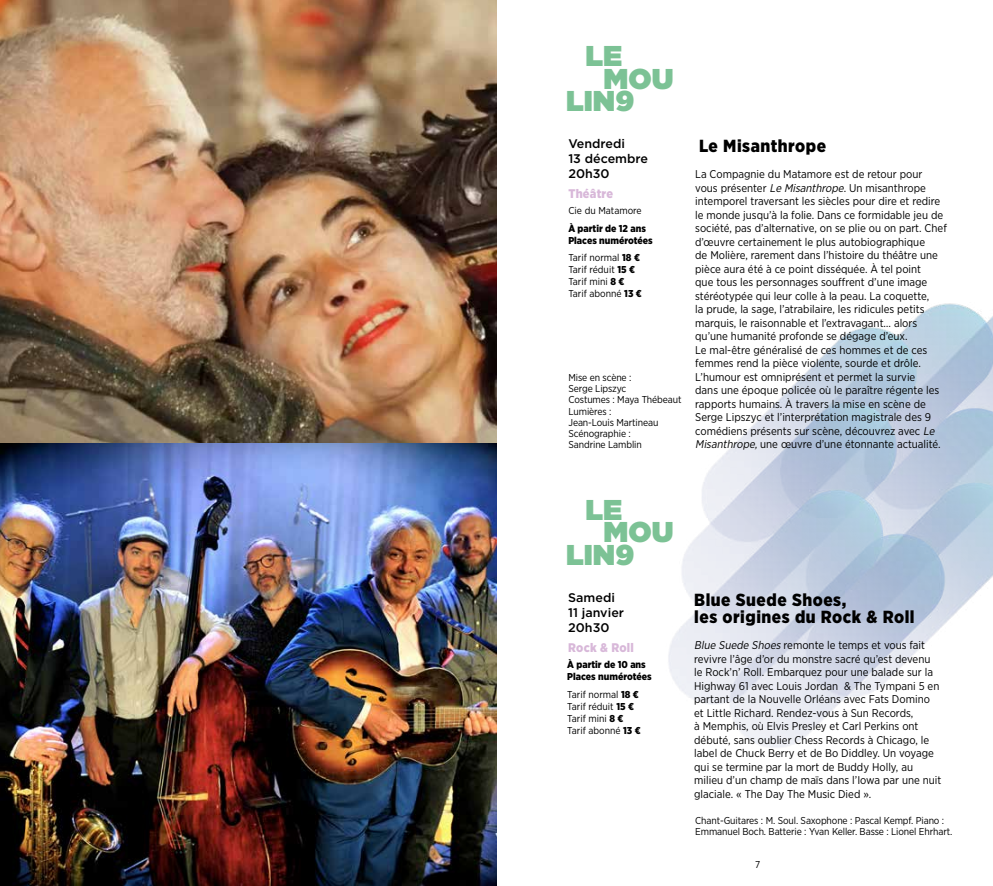
<style>
.page{position:relative;width:993px;height:886px;background:#fff}
.page>*{position:absolute;margin:0;border:0;box-sizing:border-box;transform-origin:0 0}
.t1{font:900 28.62px "Gotham";color:#7cc295}
.t2{font:900 17.5px/17.5px "Gotham Narrow";letter-spacing:.03em;color:#000}
.t3{font:500 12.5px/15px "Gotham";color:#000}
.t4{font:900 12.5px "Gotham Narrow";letter-spacing:.02em;color:#d8b8d9}
.t5{font:11.25px/13.5px "Gotham Narrow";color:#000}
.t6{font:10px/11.2px "Gotham Narrow";letter-spacing:-.01em;color:#000}
.t7{font:900 10px/12px "Gotham Narrow";color:#000}
.s1{font-style:italic}
.s2{font-weight:900}
</style>
<div class="page">
<img style="left:0;top:0;width:496px;height:886px">
<img style="left:668px;top:303px;width:324px;height:445px">
<h1 class="t1" style="left:585px;top:35px;width:38px">LE</h1>
<h1 class="t1" style="left:603px;top:58px;width:71px">MOU</h1>
<h1 class="t1" style="left:566px;top:80px;width:69px">LIN9</h1>
<p class="t3" style="left:568px;top:136px;width:81px">Vendredi<br>13 décembre<br>20h30</p>
<h2 class="t2" style="left:698px;top:137px;width:128px">Le Misanthrope</h2>
<p class="t5" style="left:695px;top:167px;width:253px">La Compagnie du Matamore est de retour pour vous présenter <span class="s1">Le Misanthrope</span>. Un misanthrope intemporel traversant les siècles pour dire et redire le monde jusqu’à la folie. Dans ce formidable jeu de société, pas d’alternative, on se plie ou on part. Chef d’œuvre certainement le plus autobiographique<br>de Molière, rarement dans l’histoire du théâtre une pièce aura été à ce point disséquée. À tel point<br>que tous les personnages souffrent d’une image stéréotypée qui leur colle à la peau. La coquette,<br>la prude, la sage, l’atrabilaire, les ridicules petits marquis, le raisonnable et l’extravagant… alors qu’une humanité profonde se dégage d’eux.<br>Le mal-être généralisé de ces hommes et de ces femmes rend la pièce violente, sourde et drôle.<br>L’humour est omniprésent et permet la survie<br>dans une époque policée où le paraître régente les rapports humains. À travers la mise en scène de Serge Lipszyc et l’interprétation magistrale des 9 comédiens présents sur scène, découvrez avec <span class="s1">Le Misanthrope,</span>une œuvre d’une étonnante actualité.</p>
<p class="t4" style="left:568px;top:185px;width:46px">Théâtre</p>
<p class="t6" style="left:568px;top:205px;width:75px">Cie du Matamore</p>
<p class="t7" style="left:568px;top:222px;width:86px">À partir de 12 ans<br>Places numérotées</p>
<p class="t6" style="left:568px;top:252px;width:75px;line-height:12px">Tarif normal <span class="s2">18 €<br></span>Tarif réduit <span class="s2">15 €<br></span>Tarif mini <span class="s2">8 €<br></span>Tarif abonné <span class="s2">13 €</span></p>
<p class="t6" style="left:568px;top:371px;width:114px">Mise en scène :<br>Serge Lipszyc<br>Costumes : Maya Thébeaut<br>Lumières :<br>Jean-Louis Martineau<br>Scénographie :<br>Sandrine Lamblin</p>
<h1 class="t1" style="left:585px;top:489px;width:38px">LE</h1>
<h1 class="t1" style="left:603px;top:512px;width:71px">MOU</h1>
<h1 class="t1" style="left:566px;top:534px;width:69px">LIN9</h1>
<p class="t3" style="left:568px;top:590px;width:57px">Samedi<br>11 janvier<br>20h30</p>
<p class="t4" style="left:568px;top:639px;width:67px">Rock &amp; Roll</p>
<p class="t7" style="left:567px;top:659px;width:86px">À partir de 10 ans<br>Places numérotées</p>
<p class="t6" style="left:567px;top:688px;width:75px;line-height:12px">Tarif normal <span class="s2">18 €<br></span>Tarif réduit <span class="s2">15 €<br></span>Tarif mini <span class="s2">8 €<br></span>Tarif abonné <span class="s2">13 €</span></p>
<h2 class="t2" style="left:694px;top:591px;width:222px">Blue Suede Shoes,<br>les origines du Rock &amp; Roll</h2>
<p class="t5" style="left:694px;top:638px;width:248px"><span class="s1">Blue Suede Shoes</span> remonte le temps et vous fait revivre l’âge d’or du monstre sacré qu’est devenu le Rock’n’ Roll. Embarquez pour une balade sur la Highway 61 avec Louis Jordan &amp; The Tympani 5 en partant de la Nouvelle Orléans avec Fats Domino et Little Richard. Rendez-vous à Sun Records,<br>à Memphis, où Elvis Presley et Carl Perkins ont débuté, sans oublier Chess Records à Chicago, le label de Chuck Berry et de Bo Diddley. Un voyage qui se termine par la mort de Buddy Holly, au milieu d’un champ de maïs dans l’Iowa par une nuit glaciale. « The Day The Music Died ».</p>
<p class="t6" style="left:695px;top:814px;width:258px">Chant-Guitares : M. Soul. Saxophone : Pascal Kempf. Piano :<br>Emmanuel Boch. Batterie : Yvan Keller. Basse : Lionel Ehrhart.</p>
<p class="t6" style="left:754px;top:859px;width:7px">7</p>
</div>
